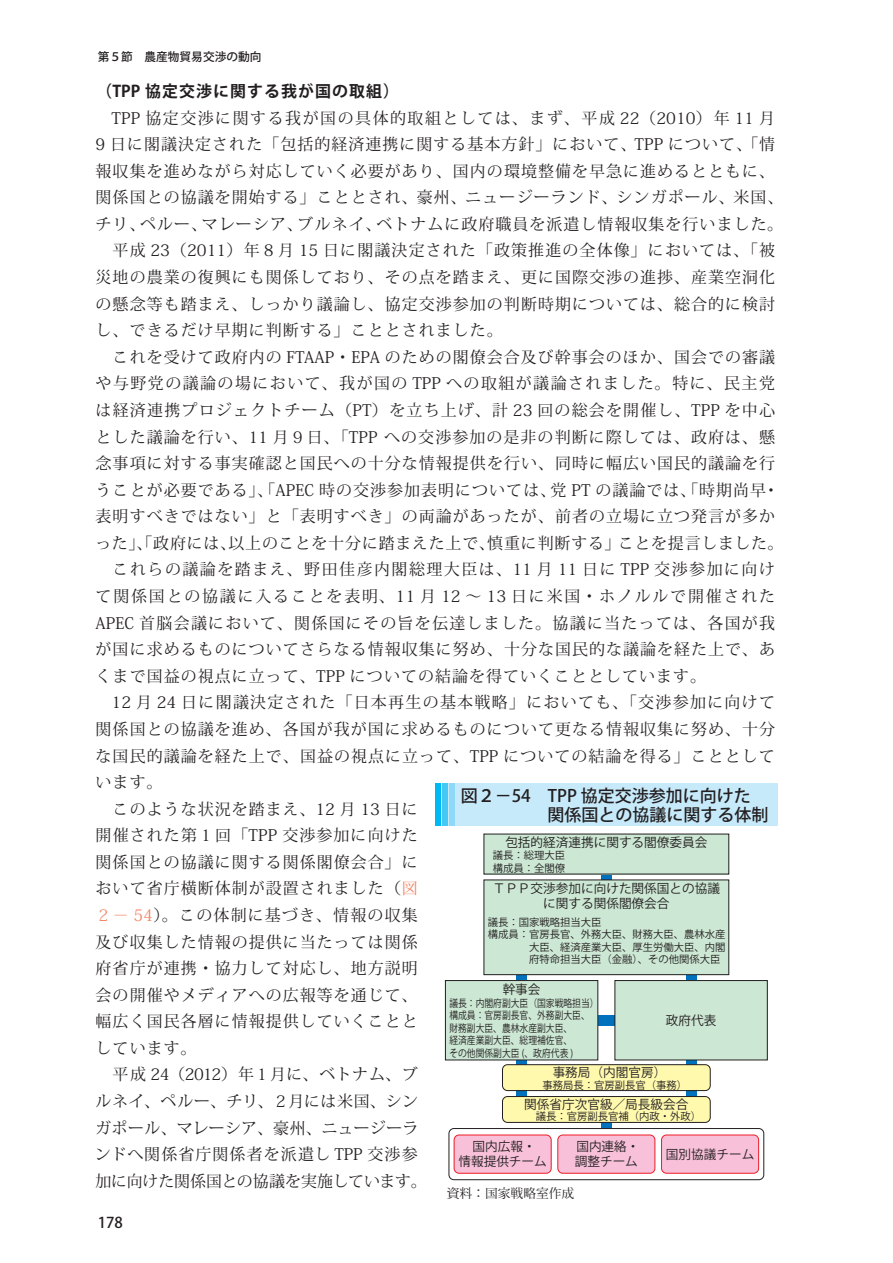
<style>
.page{position:relative;width:893px;height:1263px;background:#fff}
.page>*{position:absolute;margin:0;border:0;box-sizing:border-box;transform-origin:0 0}
.t1{font:16.95px/19.2px "Koz Go Pro Medium 90 msp RKSJ H";color:#231f20}
.t2{font:15.9px "Koz Min Pro Regular 90 msp RKSJ H";letter-spacing:.065em;color:#231f20}
.t3{font:15.9px "Koz Min Pro Regular 90 msp RKSJ H";letter-spacing:.095em;color:#231f20}
.t4{font:15.9px "Koz Min Pro Regular 90 msp RKSJ H";letter-spacing:.115em;color:#231f20}
.t5{font:15.9px "Koz Min Pro Regular 90 msp RKSJ H";letter-spacing:.085em;color:#231f20}
.t6{font:15.9px "Koz Min Pro Regular 90 msp RKSJ H";color:#231f20}
.t7{font:15.9px "Koz Min Pro Regular 90 msp RKSJ H";letter-spacing:-.01em;color:#231f20}
.t8{font:15.9px "Koz Min Pro Regular 90 msp RKSJ H";letter-spacing:.035em;color:#231f20}
.t9{font:15.9px "Koz Min Pro Regular 90 msp RKSJ H";letter-spacing:.01em;color:#231f20}
.t10{font:15.9px "Koz Go Pro Bold 90 msp RKSJ H";letter-spacing:.065em;color:#231f20}
.t11{font:14.85px "Koz Go Pro Medium 90 msp RKSJ H";color:#231f20}
.t12{font:12.75px "Koz Min Pro Regular 90 msp RKSJ H";color:#231f20}
.t13{font:12.6px/15px "Koz Go Pro Regular 90 msp RKSJ H";color:#231f20;text-align:center}
.t14{font:11.7px "Koz Go Pro Medium 90 msp RKSJ H";color:#231f20}
.t15{font:10.35px/12.5px "Koz Go Pro Regular 90 msp RKSJ H";color:#231f20}
.t16{font:10.35px/12.5px "Koz Go Pro Regular 90 msp RKSJ H";color:#231f20;scale:.85 1}
.s1{color:#f58465}
</style>
<div class="page">
<div style="left:436px;top:783px;width:342px;height:43px;background:#c7eafb"></div>
<div style="left:435px;top:783px;width:5px;height:43px;background:#00b9f2"></div>
<div style="left:442px;top:783px;width:6px;height:43px;background:#44c8f5"></div>
<div style="left:449px;top:783px;width:6px;height:43px;background:#8ed8f8"></div>
<svg style="left:517px;top:975px;width:10px;height:121px"></svg>
<svg style="left:686px;top:975px;width:10px;height:121px"></svg>
<div style="left:601px;top:1109px;width:10px;height:57px;background:#0071bc"></div>
<svg style="left:601px;top:874px;width:10px;height:6px"></svg>
<div style="left:578px;top:1015px;width:57px;height:10px;background:#0071bc"></div>
<div style="left:484px;top:834px;width:245px;height:40px;background:#cce7d3"></div>
<div style="left:484px;top:880px;width:245px;height:95px;background:#cce7d3"></div>
<div style="left:484px;top:880px;width:245px;height:95px;border:1px solid #231f20"></div>
<div style="left:445px;top:981px;width:153px;height:79px;background:#cce7d3"></div>
<div style="left:445px;top:980px;width:153px;height:80px;border:1px solid #231f20"></div>
<div style="left:615px;top:981px;width:152px;height:79px;background:#cce7d3"></div>
<div style="left:615px;top:980px;width:152px;height:80px;border:1px solid #231f20"></div>
<div style="left:449px;top:1129px;width:315px;height:51px;background:#fff;border-radius:5px"></div>
<div style="left:449px;top:1128px;width:315px;height:52px;border:1px solid #231f20;border-radius:5px"></div>
<div style="left:502px;top:1065px;width:208px;height:26px;background:#fff9ae;border-radius:5px"></div>
<div style="left:502px;top:1064px;width:208px;height:27px;border:1px solid #231f20;border-radius:5px"></div>
<div style="left:502px;top:1097px;width:208px;height:25px;background:#fff9ae;border-radius:5px"></div>
<div style="left:502px;top:1096px;width:208px;height:27px;border:1px solid #231f20;border-radius:5px"></div>
<div style="left:454px;top:1135px;width:97px;height:38px;background:#f8c1d9;border-radius:5px"></div>
<div style="left:454px;top:1135px;width:97px;height:39px;border:1px solid #ed1c24;border-radius:5px"></div>
<div style="left:558px;top:1135px;width:97px;height:38px;background:#f8c1d9;border-radius:5px"></div>
<div style="left:557px;top:1135px;width:98px;height:39px;border:1px solid #ed1c24;border-radius:5px"></div>
<div style="left:661px;top:1135px;width:98px;height:38px;background:#f8c1d9;border-radius:5px"></div>
<div style="left:661px;top:1135px;width:98px;height:39px;border:1px solid #ed1c24;border-radius:5px"></div>
<p class="t14" style="left:98px;top:53px;width:165px">第５節　農産物貿易交渉の動向</p>
<p class="t10" style="left:96px;top:85px;width:304px">（TPP 協定交渉に関する我が国の取組）</p>
<p class="t3" style="left:112px;top:112px;width:665px">TPP 協定交渉に関する我が国の具体的取組としては、まず、平成 22（2010）年 11 月</p>
<p class="t2" style="left:96px;top:138px;width:681px">9 日に閣議決定された「包括的経済連携に関する基本方針」において、TPP について、「情</p>
<p class="t2" style="left:96px;top:165px;width:681px">報収集を進めながら対応していく必要があり、国内の環境整備を早急に進めるとともに、</p>
<p class="t2" style="left:96px;top:191px;width:689px">関係国との協議を開始する」こととされ、豪州、ニュージーランド、シンガポール、米国、</p>
<p class="t2" style="left:96px;top:218px;width:689px">チリ、ペルー、マレーシア、ブルネイ、ベトナムに政府職員を派遣し情報収集を行いました。</p>
<p class="t2" style="left:113px;top:245px;width:664px">平成 23（2011）年８月 15 日に閣議決定された「政策推進の全体像」においては、「被</p>
<p class="t2" style="left:96px;top:271px;width:681px">災地の農業の復興にも関係しており、その点を踏まえ、更に国際交渉の進捗、産業空洞化</p>
<p class="t2" style="left:96px;top:298px;width:681px">の懸念等も踏まえ、しっかり議論し、協定交渉参加の判断時期については、総合的に検討</p>
<p class="t2" style="left:96px;top:324px;width:408px">し、できるだけ早期に判断する」こととされました。</p>
<p class="t2" style="left:113px;top:351px;width:664px">これを受けて政府内の FTAAP・EPA のための閣僚会合及び幹事会のほか、国会での審議</p>
<p class="t3" style="left:96px;top:377px;width:681px">や与野党の議論の場において、我が国の TPP への取組が議論されました。特に、民主党</p>
<p class="t2" style="left:96px;top:404px;width:681px">は経済連携プロジェクトチーム（PT）を立ち上げ、計 23 回の総会を開催し、TPP を中心</p>
<p class="t2" style="left:96px;top:431px;width:681px">とした議論を行い、11 月９日、「TPP への交渉参加の是非の判断に際しては、政府は、懸</p>
<p class="t2" style="left:96px;top:457px;width:681px">念事項に対する事実確認と国民への十分な情報提供を行い、同時に幅広い国民的議論を行</p>
<p class="t2" style="left:96px;top:484px;width:685px">うことが必要である」、「APEC 時の交渉参加表明については、党 PT の議論では、「時期尚早・</p>
<p class="t2" style="left:96px;top:510px;width:681px">表明すべきではない」と「表明すべき」の両論があったが、前者の立場に立つ発言が多か</p>
<p class="t2" style="left:95px;top:537px;width:142px">った」「政府には、</p>
<p class="t2" style="left:137px;top:537px;width:17px">、</p>
<p class="t2" style="left:228px;top:537px;width:557px">以上のことを十分に踏まえた上で、慎重に判断する」ことを提言しました。</p>
<p class="t3" style="left:113px;top:563px;width:664px">これらの議論を踏まえ、野田佳彦内閣総理大臣は、11 月 11 日に TPP 交渉参加に向け</p>
<p class="t4" style="left:96px;top:590px;width:681px">て関係国との協議に入ることを表明、11 月 12 ～ 13 日に米国・ホノルルで開催された</p>
<p class="t2" style="left:96px;top:617px;width:681px">APEC 首脳会議において、関係国にその旨を伝達しました。協議に当たっては、各国が我</p>
<p class="t2" style="left:96px;top:643px;width:681px">が国に求めるものについてさらなる情報収集に努め、十分な国民的な議論を経た上で、あ</p>
<p class="t2" style="left:96px;top:670px;width:612px">くまで国益の視点に立って、TPP についての結論を得ていくこととしています。</p>
<p class="t5" style="left:112px;top:696px;width:665px">12 月 24 日に閣議決定された「日本再生の基本戦略」においても、「交渉参加に向けて</p>
<p class="t2" style="left:96px;top:723px;width:681px">関係国との協議を進め、各国が我が国に求めるものについて更なる情報収集に努め、十分</p>
<p class="t2" style="left:96px;top:750px;width:681px">な国民的議論を経た上で、国益の視点に立って、TPP についての結論を得る」こととして</p>
<p class="t2" style="left:96px;top:776px;width:68px">います。</p>
<p class="t2" style="left:113px;top:803px;width:307px">このような状況を踏まえ、12 月 13 日に</p>
<p class="t2" style="left:96px;top:829px;width:324px">開催された第１回「TPP 交渉参加に向けた</p>
<p class="t2" style="left:96px;top:856px;width:324px">関係国との協議に関する関係閣僚会合」に</p>
<p class="t2" style="left:96px;top:882px;width:324px">おいて省庁横断体制が設置されました（<span class="s1">図</span></p>
<p class="t2" style="left:96px;top:909px;width:324px"><span class="s1">２－ 54</span>）。この体制に基づき、情報の収集</p>
<p class="t2" style="left:96px;top:936px;width:324px">及び収集した情報の提供に当たっては関係</p>
<p class="t2" style="left:96px;top:962px;width:324px">府省庁が連携・協力して対応し、地方説明</p>
<p class="t2" style="left:96px;top:989px;width:323px">会の開催やメディアへの広報等を通じて、</p>
<p class="t2" style="left:96px;top:1015px;width:324px">幅広く国民各層に情報提供していくことと</p>
<p class="t2" style="left:96px;top:1042px;width:102px">しています。</p>
<p class="t6" style="left:112px;top:1069px;width:307px">平成 24（2012）年１月に、ベトナム、ブ</p>
<p class="t8" style="left:95px;top:1095px;width:324px">ルネイ、ペルー、チリ、２月には米国、シン</p>
<p class="t9" style="left:95px;top:1122px;width:325px">ガポール、マレーシア、豪州、ニュージーラ</p>
<p class="t2" style="left:95px;top:1148px;width:324px">ンドへ関係省庁関係者を派遣し TPP 交渉参</p>
<p class="t7" style="left:95px;top:1175px;width:333px">加に向けた関係国との協議を実施しています。</p>
<p class="t1" style="left:461px;top:788px;width:309px">図２－54　TPP 協定交渉参加に向けた<br>　　　　　　　関係国との協議に関する体制</p>
<p class="t13" style="left:505px;top:837px;width:204px">包括的経済連携に関する閣僚委員会</p>
<p class="t13" style="left:493px;top:883px;width:229px">ＴＰＰ交渉参加に向けた関係国との協議に関する関係閣僚会合</p>
<p class="t15" style="left:493px;top:850px;width:74px">議長：総理大臣構成員：全閣僚</p>
<p class="t15" style="left:488px;top:917px;width:239px">議長：国家戦略担当大臣<br>構成員：官房長官、外務大臣、財務大臣、農林水産　　　　大臣、経済産業大臣、厚生労働大臣、内閣　　　　府特命担当大臣（金融）、その他関係大臣</p>
<p class="t16" style="left:449px;top:998px;width:177px">議長：内閣府副大臣（国家戦略担当）構成員：官房副長官、外務副大臣、財務副大臣、農林水産副大臣、<br>経済産業副大臣、総理補佐官、<br>その他関係副大臣 (、政府代表 )</p>
<p class="t15" style="left:542px;top:1080px;width:146px">事務局長：官房副長官（事務）</p>
<p class="t15" style="left:536px;top:1112px;width:167px">議長：官房副長官補（内政・外政）</p>
<p class="t13" style="left:503px;top:984px;width:39px">幹事会</p>
<p class="t13" style="left:666px;top:1014px;width:52px">政府代表</p>
<p class="t13" style="left:553px;top:1066px;width:115px">事務局（内閣官房）</p>
<p class="t13" style="left:524px;top:1098px;width:166px">関係省庁次官級／局長級会合</p>
<p class="t13" style="left:458px;top:1141px;width:90px">国内広報・<br>情報提供チーム</p>
<p class="t13" style="left:575px;top:1141px;width:66px;text-align:left">国内連絡・調整チーム</p>
<p class="t13" style="left:666px;top:1148px;width:90px">国別協議チーム</p>
<p class="t12" style="left:447px;top:1188px;width:129px">資料：国家戦略室作成</p>
<p class="t11" style="left:98px;top:1217px;width:27px">178</p>
</div>
